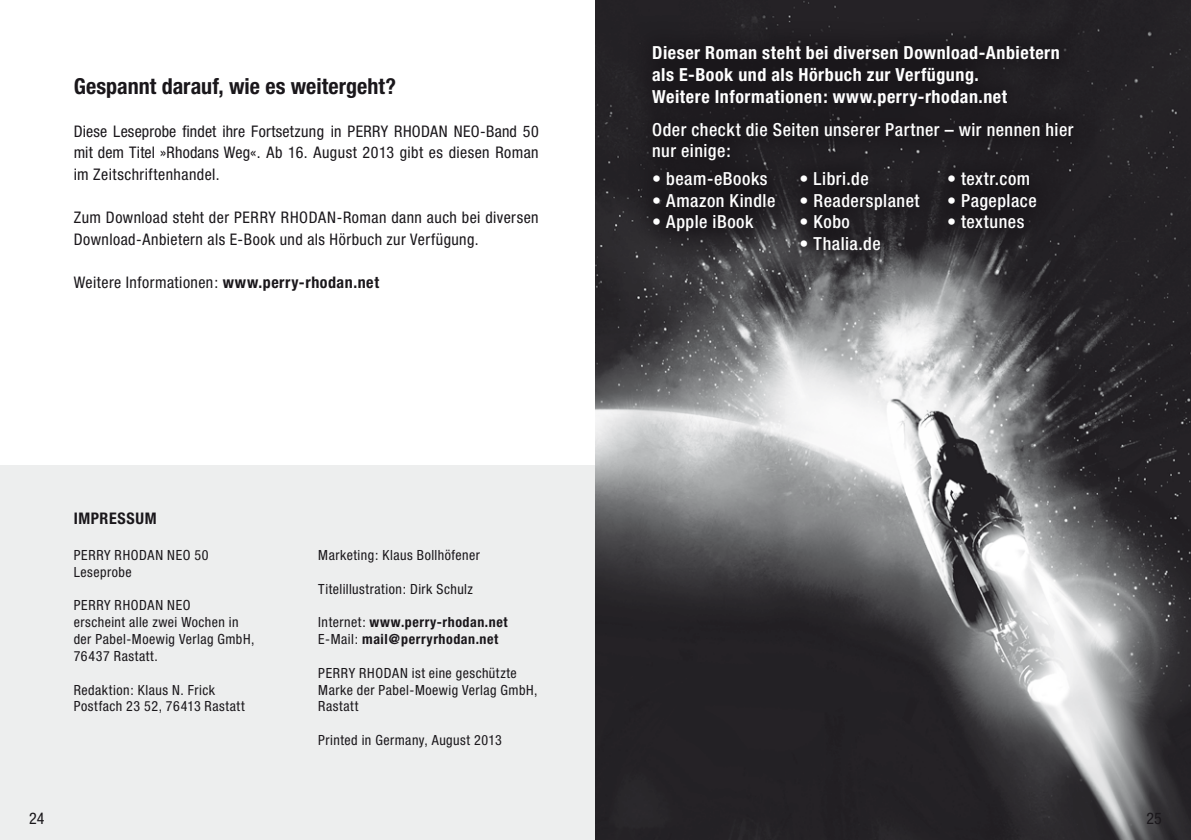
<style>
.page{position:relative;width:1191px;height:840px;background:#fff}
.page>*{position:absolute;margin:0;border:0;box-sizing:border-box;transform-origin:0 0}
.t1{font:700 condensed 22px "Helvetica Neue";color:#1a171b}
.t2{font:500 condensed 18px/21.6px "Helvetica Neue";letter-spacing:.03em;color:#fff}
.t3{font:700 condensed 18px/21.6px "Helvetica Neue";letter-spacing:.03em;color:#fff}
.t4{font:condensed 16px/21.6px "Helvetica Neue";letter-spacing:.03em;color:#1a171b;text-align:justify}
.t5{font:700 condensed 16px "Helvetica Neue";letter-spacing:.04em;color:#1a171b}
.t6{font:condensed 14px/16.8px "Helvetica Neue";letter-spacing:.035em;color:#1a171b}
.t7{font:700 condensed 14px/16.8px "Helvetica Neue";letter-spacing:.04em;color:#1a171b}
.s1{font-weight:700}
.s2{font-weight:400}
</style>
<div class="page">
<div style="left:0;top:465px;width:612px;height:374px;background:#eceded"></div>
<img style="left:595px;top:0;width:596px;height:839px">
<div style="left:623px;top:17px;width:472px;height:255px;background:#1a171b"></div>
<h1 class="t1" style="left:74px;top:72px;width:324px">Gespannt darauf, wie es weitergeht?</h1>
<p class="t4" style="left:74px;top:120px;width:466px">Diese Leseprobe findet ihre Fortsetzung in PERRY RHODAN NEO-Band 50 mit dem Titel »Rhodans Weg«. Ab 16. August 2013 gibt es diesen Roman im Zeitschriftenhandel.</p>
<p class="t4" style="left:74px;top:206px;width:466px">Zum Download steht der PERRY RHODAN-Roman dann auch bei diversen<br>Download-Anbietern als E-Book und als Hörbuch zur Verfügung.</p>
<p class="t4" style="left:74px;top:271px;width:307px">Weitere Informationen: <span class="s1">www.perry-rhodan.net</span></p>
<p class="t5" style="left:74px;top:508px;width:84px">Impressum</p>
<p class="t6" style="left:74px;top:546px;width:136px">PERRY RHODAN NEO 50<br>Leseprobe</p>
<p class="t6" style="left:74px;top:596px;width:182px">PERRY RHODAN NEO<br>erscheint alle zwei Wochen in der Pabel-Moewig Verlag GmbH,<br>76437 Rastatt.</p>
<p class="t6" style="left:74px;top:680px;width:172px">Redaktion: Klaus N. Frick<br>Postfach 23 52, 76413 Rastatt</p>
<p class="t6" style="left:318px;top:546px;width:163px">Marketing: Klaus Bollhöfener</p>
<p class="t6" style="left:318px;top:580px;width:156px">Titelillustration: Dirk Schulz</p>
<p class="t7" style="left:318px;top:613px;width:191px"><span class="s2">Internet:</span> www.perry-rhodan.net<br><span class="s2">E-Mail:</span> mail@perryrhodan.net</p>
<p class="t6" style="left:318px;top:664px;width:221px">PERRY RHODAN ist eine geschützte<br>Marke der Pabel-Moewig Verlag GmbH,<br>Rastatt</p>
<p class="t6" style="left:318px;top:731px;width:185px">Printed in Germany, August 2013</p>
<p class="t3" style="left:652px;top:42px;width:409px">Dieser Roman steht bei diversen Download-Anbietern als E-Book und als Hörbuch zur Verfügung.<br>Weitere Informationen: www.perry-rhodan.net</p>
<p class="t2" style="left:652px;top:118px;width:423px">Oder checkt die Seiten unserer Partner – wir nennen hier nur einige:</p>
<p class="t2" style="left:652px;top:167px;width:117px">• beam-eBooks</p>
<p class="t2" style="left:652px;top:189px;width:125px">• Amazon Kindle</p>
<p class="t2" style="left:652px;top:211px;width:103px">• Apple iBook</p>
<p class="t2" style="left:799px;top:167px;width:71px">• Libri.de</p>
<p class="t2" style="left:799px;top:189px;width:122px">• Readersplanet</p>
<p class="t2" style="left:799px;top:211px;width:52px">• Kobo</p>
<p class="t2" style="left:799px;top:232px;width:83px">• Thalia.de</p>
<p class="t2" style="left:947px;top:167px;width:85px">• textr.com</p>
<p class="t2" style="left:947px;top:189px;width:91px">• Pageplace</p>
<p class="t2" style="left:947px;top:211px;width:79px">• textunes</p>
<p class="t4" style="left:29px;top:806px;width:17px">24</p>
<p class="t4" style="left:1146px;top:806px;width:17px">25</p>
</div>
